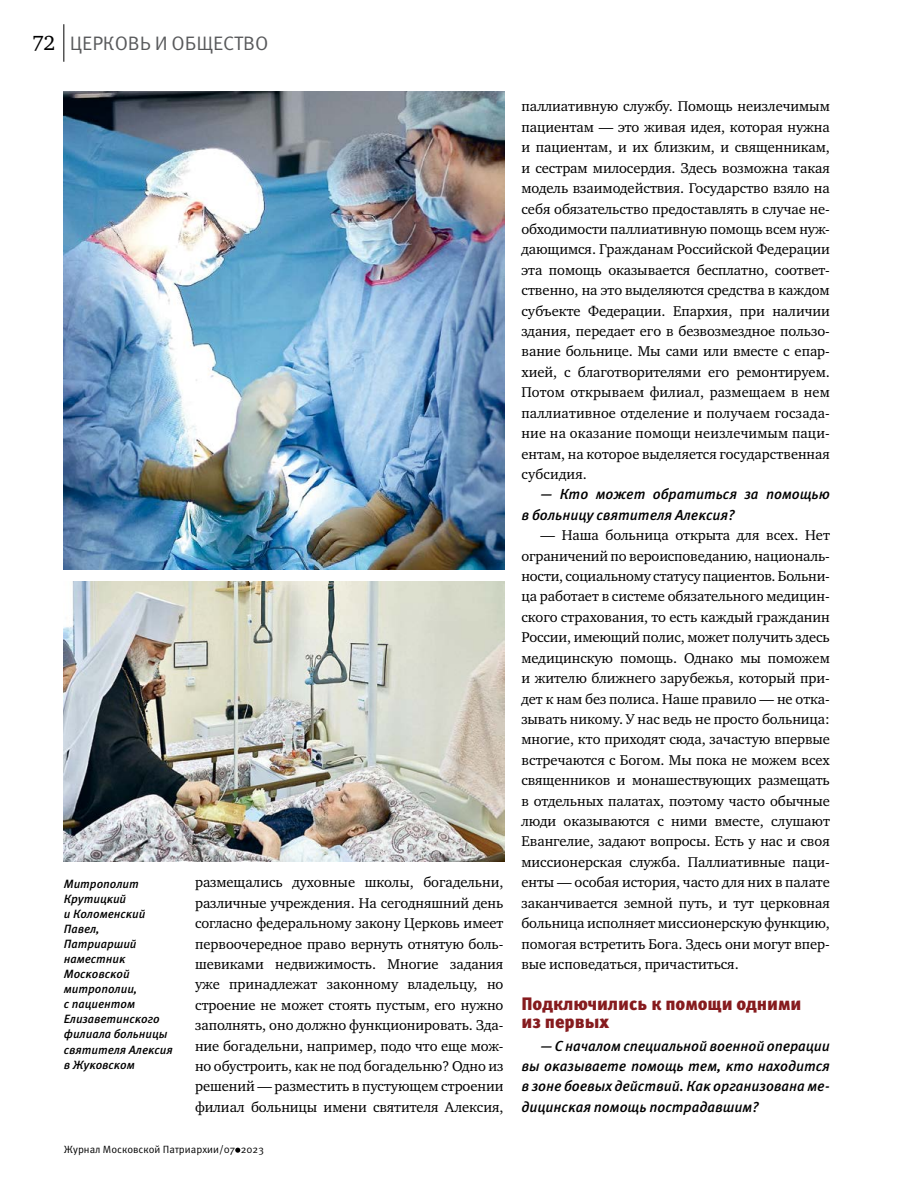
<style>
.page{position:relative;width:915px;height:1191px;background:#fff}
.page>*{position:absolute;margin:0;border:0;box-sizing:border-box;transform-origin:0 0}
.t1{font:19.5px "Meta Pro";letter-spacing:-.005em;color:#58595b}
.t2{font:900 18px/18px "Meta Pro";letter-spacing:-.005em;color:#861b1e}
.t3{font:14.55px/20.4px "Charter ITC";letter-spacing:-.005em;color:#000;text-align:justify}
.t4{font:italic 500 14.55px/20.4px "Meta Pro";letter-spacing:-.005em;color:#000}
.t5{font:italic 500 12px/15px "Meta Pro";letter-spacing:-.005em;color:#000}
.t6{font:10.5px "Meta Pro";color:#000}
.s1{font-family:"Charter ITC";font-size:21px;color:#000}
</style>
<div class="page">
<svg style="left:235px;top:1147px;width:5px;height:5px"></svg>
<hr style="left:63px;top:24px;width:1px;height:38px;background:#000">
<img style="left:64px;top:91px;width:440px;height:479px">
<img style="left:64px;top:581px;width:440px;height:280px">
<h1 class="t1" style="left:32px;top:31px;width:238px"><span class="s1">72</span> ЦЕРКОВЬ И ОБЩЕСТВО</h1>
<p class="t5" style="left:64px;top:877px;width:110px">Митрополит<br>Крутицкий<br>и Коломенский<br>Павел,<br>Патриарший наместник<br>Московской митрополии,<br>с пациентом<br>Елизаветинского филиала больницы святителя Алексия в Жуковском</p>
<p class="t3" style="left:195px;top:872px;width:310px">размещались духовные школы, богадельни, различные учреждения. На сегодняшний день согласно федеральному закону Церковь имеет первоочередное право вернуть отнятую боль&shy;шевиками недвижимость. Многие задания уже принадлежат законному владельцу, но строение не может стоять пустым, его нужно заполнять, оно должно функционировать. Зда&shy;ние богадельни, например, подо что еще мож&shy;но обустроить, как не под богадельню? Одно из решений — разместить в пустующем строении филиал больницы имени святителя Алексия,</p>
<p class="t6" style="left:64px;top:1142px;width:201px">Журнал Московской Патриархии/07 2023</p>
<p class="t3" style="left:521px;top:96px;width:310px">паллиативную службу. Помощь неизлечимым пациентам — это живая идея, которая нужна и пациентам, и их близким, и священникам, и сестрам милосердия. Здесь возможна такая модель взаимодействия. Государство взяло на себя обязательство предоставлять в случае не&shy;обходимости паллиативную помощь всем нуж&shy;дающимся. Гражданам Российской Федерации эта помощь оказывается бесплатно, соответ&shy;ственно, на это выделяются средства в каждом субъекте Федерации. Епархия, при наличии здания, передает его в безвозмездное пользо&shy;вание больнице. Мы сами или вместе с епар&shy;хией, с благотворителями его ремонтируем.<br>Потом открываем филиал, размещаем в нем паллиативное отделение и получаем госзада&shy;ние на оказание помощи неизлечимым паци&shy;ентам, на которое выделяется государственная субсидия.</p>
<p class="t4" style="left:521px;top:484px;width:310px;text-indent:19px">— Кто может обратиться за помощью в больницу святителя Алексия?</p>
<p class="t3" style="left:521px;top:525px;width:310px;text-indent:19px">— Наша больница открыта для всех. Нет ограничений по вероисповеданию, националь&shy;ности, социальному статусу пациентов. Больни&shy;ца работает в системе обязательного медицин&shy;ского страхования, то есть каждый гражданин России, имеющий полис, может получить здесь медицинскую помощь. Однако мы поможем и жителю ближнего зарубежья, который при&shy;дет к нам без полиса. Наше правило — не отка&shy;зывать никому. У нас ведь не просто больница: многие, кто приходят сюда, зачастую впервые встречаются с Богом. Мы пока не можем всех священников и монашествующих размещать в отдельных палатах, поэтому часто обычные люди оказываются с ними вместе, слушают Евангелие, задают вопросы. Есть у нас и своя миссионерская служба. Паллиативные паци&shy;енты — особая история, часто для них в палате заканчивается земной путь, и тут церковная больница исполняет миссионерскую функцию, помогая встретить Бога. Здесь они могут впер&shy;вые исповедаться, причаститься.</p>
<p class="t2" style="left:521px;top:995px;width:281px">Подключились к помощи одними из первых</p>
<p class="t4" style="left:521px;top:1035px;width:310px;text-align:justify;text-indent:19px">— С началом специальной военной операции вы оказываете помощь тем, кто находится в зоне боевых действий. Как организована ме&shy;дицинская помощь пострадавшим?</p>
</div>
